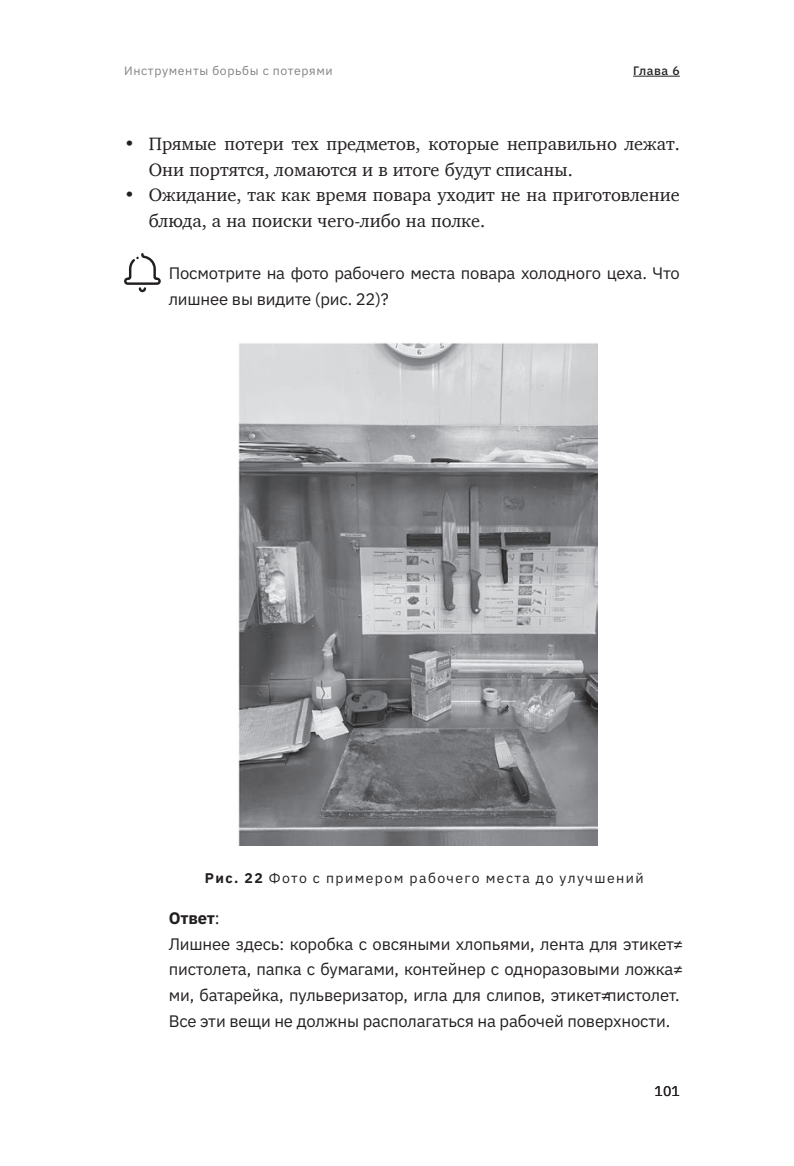
<style>
.page{position:relative;width:794px;height:1166px;background:#fff}
.page>*{position:absolute;margin:0;border:0;box-sizing:border-box;transform-origin:0 0}
.t1{font:18.38px/25.7px "Charter";color:#231f20}
.t2{font:16.62px/25.7px "IBM Plex Sans";letter-spacing:-.01em;color:#231f20}
.t3{font:14px "IBM Plex Sans";letter-spacing:.1em;color:#231f20}
.t4{font:12.25px "IBM Plex Sans";letter-spacing:.05em;color:#808285}
.t5{font:500 12.25px "IBM Plex Sans";letter-spacing:.05em;color:#231f20}
.s1{font-weight:700}
</style>
<div class="page">
<hr style="left:633px;top:76px;width:47px;height:1px;background:#231f20">
<img style="left:238px;top:343px;width:359px;height:502px">
<svg style="left:124px;top:253px;width:37px;height:39px"></svg>
<p class="t4" style="left:124px;top:61px;width:210px">Инструменты борьбы с потерями</p>
<p class="t5" style="left:633px;top:61px;width:48px">Глава 6</p>
<p class="t1" style="left:149px;top:130px;width:532px;text-indent:-25px">• Прямые потери тех предметов, которые неправильно лежат.<br>Они портятся, ломаются и в итоге будут списаны.</p>
<p class="t1" style="left:149px;top:182px;width:532px;text-indent:-25px">• Ожидание, так как время повара уходит не на приготовление блюда, а на поиски чего-либо на полке.</p>
<p class="t2" style="left:169px;top:259px;width:512px">Посмотрите на фото рабочего места повара холодного цеха. Что лишнее вы видите (рис. 22)?</p>
<p class="t3" style="left:205px;top:867px;width:440px"><span class="s1">Рис. 22</span> Фото с примером рабочего места до улучшений</p>
<p class="t2" style="left:169px;top:904px;width:515px"><span class="s1">Ответ</span>:<br>Лишнее здесь: коробка с овсяными хлопьями, лента для этикет≠ пистолета, папка с бумагами, контейнер с одноразовыми ложка≠ ми, батарейка, пульверизатор, игла для слипов, этикет≠пистолет.<br>Все эти вещи не должны располагаться на рабочей поверхности.</p>
<p class="t3" style="left:654px;top:1080px;width:27px">101</p>
</div>
